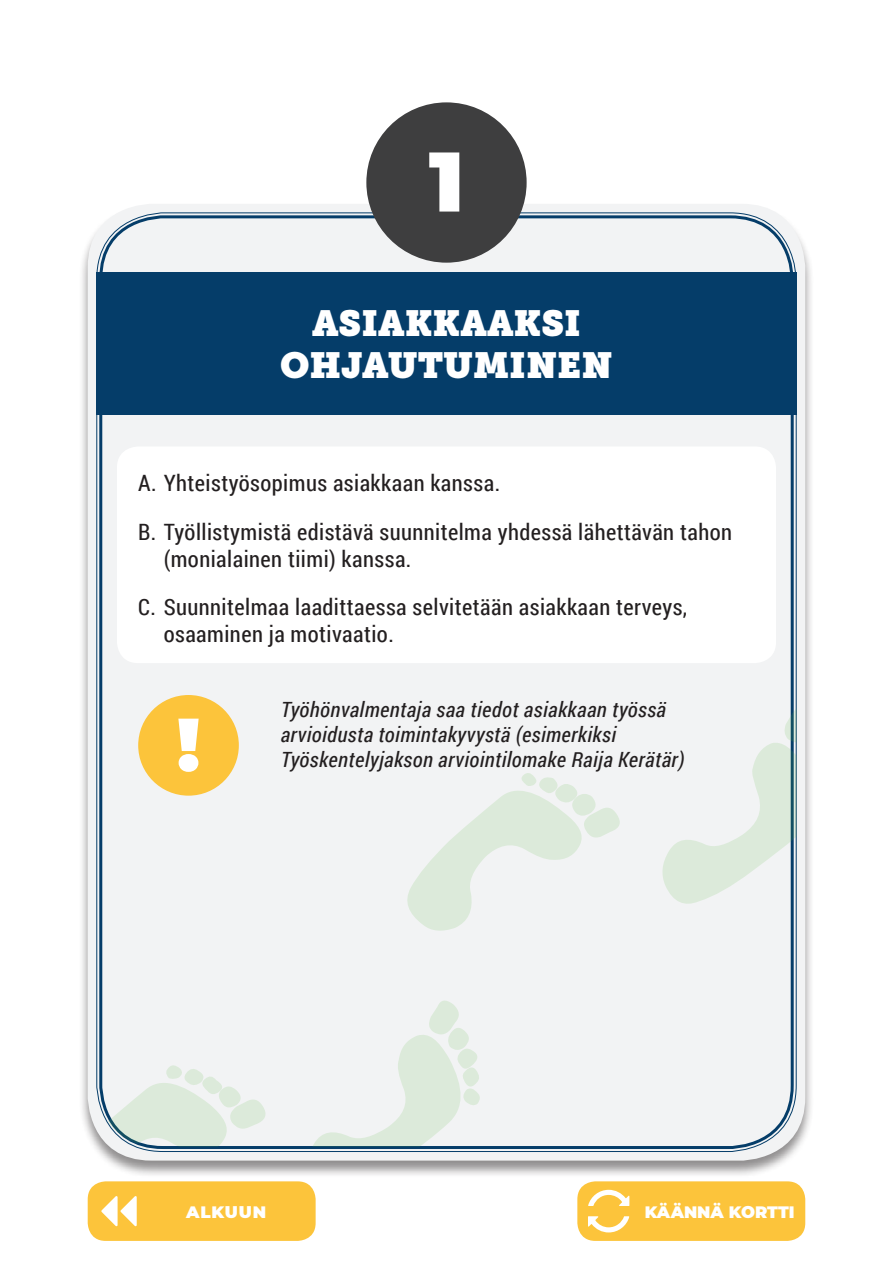
<style>
.page{position:relative;width:893px;height:1263px;background:#fff}
.page>*{position:absolute;margin:0;border:0;box-sizing:border-box;transform-origin:0 0}
.t1{font:900 84.3px "Montserrat";color:#fff}
.t2{font:900 75px "Montserrat";color:#fff}
.Otsikot{font:36px/42px "Museo Slab";color:#fff;text-align:center}
.t3{font:22.5px/27px "Roboto Condensed";letter-spacing:.02em;color:#231f20}
.Perusteksti__ETU{font:italic 21px/25.2px "Roboto Condensed";letter-spacing:.02em;color:#231f20}
.t4{font:900 16.5px "Montserrat";color:#fff}
</style>
<div class="page">
<div style="left:79px;top:203px;width:735px;height:975px;background:#231f20;opacity:.5"></div>
<div style="left:88px;top:204px;width:717px;height:956px;background:#f2f3f4;border-radius:64px"></div>
<div style="left:88px;top:1181px;width:228px;height:60px;background:#fcc43b;border-radius:18px"></div>
<div style="left:577px;top:1181px;width:228px;height:60px;background:#fcc43b;border-radius:18px"></div>
<svg style="left:588px;top:1190px;width:41px;height:16px"></svg>
<svg style="left:588px;top:1216px;width:41px;height:16px"></svg>
<svg style="left:101px;top:1196px;width:36px;height:30px"></svg>
<svg style="left:96px;top:705px;width:701px;height:442px"></svg>
<div style="left:96px;top:272px;width:701px;height:143px;background:#053d69"></div>
<div style="left:366px;top:102px;width:161px;height:161px;background:#3e3e3f;border-radius:50%"></div>
<div style="left:138px;top:695px;width:101px;height:101px;background:#fcc43b;border-radius:50%"></div>
<div style="left:117px;top:446px;width:659px;height:217px;background:#fff;border-radius:21px"></div>
<p class="t1" style="left:429px;top:118px;width:37px">1</p>
<p class="Otsikot" style="left:280px;top:302px;width:334px">ASIAKKAAKSI<br>OHJAUTUMINEN</p>
<p class="t3" style="left:138px;top:469px;width:363px">A. Yhteistyösopimus asiakkaan kanssa.</p>
<p class="t3" style="left:164px;top:517px;width:570px;text-indent:-26px">B. Työllistymistä edistävä suunnitelma yhdessä lähettävän tahon (monialainen tiimi) kanssa.</p>
<p class="t3" style="left:164px;top:593px;width:525px;text-indent:-26px">C. Suunnitelmaa laadittaessa selvitetään asiakkaan terveys, osaaminen ja motivaatio.</p>
<p class="t2" style="left:177px;top:688px;width:25px">!</p>
<p class="Perusteksti__ETU" style="left:281px;top:696px;width:405px">Työhönvalmentaja saa tiedot asiakkaan työssä arvioidusta toimintakyvystä (esimerkiksi<br>Työskentelyjakson arviointilomake Raija Kerätär)</p>
<p class="t4" style="left:186px;top:1199px;width:81px">ALKUUN</p>
<p class="t4" style="left:645px;top:1199px;width:151px">KÄÄNNÄ KORTTI</p>
</div>
